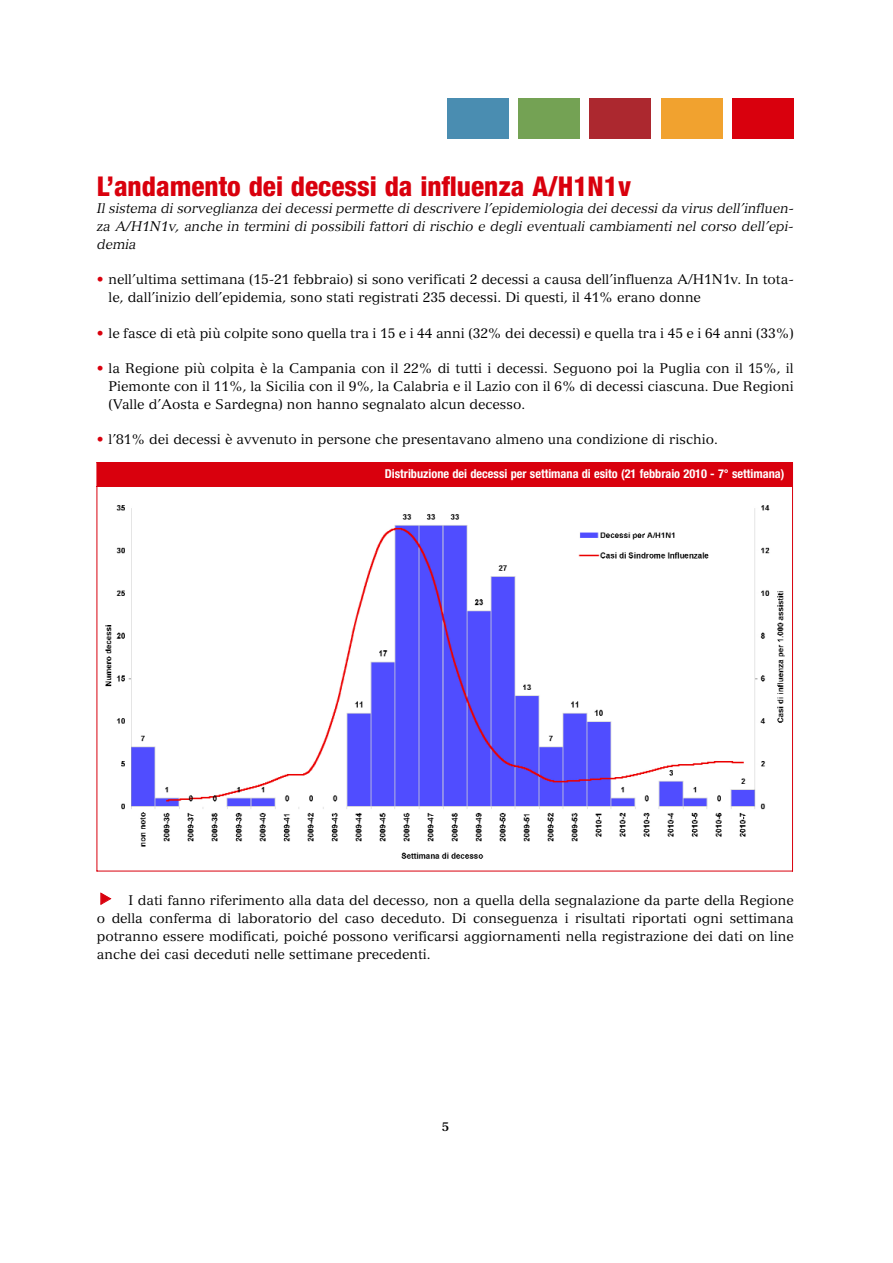
<style>
.page{position:relative;width:893px;height:1263px;background:#fff}
.page>*{position:absolute;margin:0;border:0;box-sizing:border-box;transform-origin:0 0}
.t1{font:800 condensed 27.3px "Helvetica Neue";color:#d9000d}
.t2{font:13.65px/17.7px "Versailles";color:#000;text-align:justify}
.t3{font:italic 13.65px/17.7px "Versailles";color:#000;text-align:justify}
.t4{font:700 condensed 12.3px "Helvetica Neue";color:#fff}
.t5{font:700 12.3px "Versailles";color:#000}
.s1{font-weight:900;color:#d9000d}
</style>
<div class="page">
<div style="left:518px;top:98px;width:62px;height:40px;background:#74a254"></div>
<div style="left:446px;top:98px;width:62px;height:40px;background:#4a8db1"></div>
<div style="left:589px;top:98px;width:62px;height:40px;background:#ac282f"></div>
<div style="left:660px;top:98px;width:62px;height:40px;background:#f1a22f"></div>
<div style="left:732px;top:98px;width:62px;height:40px;background:#d9000d"></div>
<div style="left:97px;top:462px;width:695px;height:24px;background:#d9000d"></div>
<img style="left:105px;top:505px;width:680px;height:354px">
<hr style="left:97px;top:462px;width:1px;height:409px;background:#d9000d">
<hr style="left:792px;top:462px;width:1px;height:409px;background:#d9000d">
<hr style="left:97px;top:486px;width:695px;height:1px;background:#d9000d">
<hr style="left:97px;top:871px;width:695px;height:1px;background:#d9000d">
<h1 class="t1" style="left:97px;top:177px;width:536px">L’andamento dei decessi da influenza A/H1N1v</h1>
<p class="t3" style="left:97px;top:201px;width:698px">Il sistema di sorveglianza dei decessi permette di descrivere l’epidemiologia dei decessi da virus dell’influen&shy;za A/H1N1v, anche in termini di possibili fattori di rischio e degli eventuali cambiamenti nel corso dell’epi&shy;demia</p>
<p class="t2" style="left:109px;top:272px;width:686px;text-indent:-12px"><span class="s1">•</span> nell’ultima settimana (15-21 febbraio) si sono verificati 2 decessi a causa dell’influenza A/H1N1v. In tota&shy;le, dall’inizio dell’epidemia, sono stati registrati 235 decessi. Di questi, il 41% erano donne</p>
<p class="t2" style="left:97px;top:325px;width:698px"><span class="s1">•</span> le fasce di età più colpite sono quella tra i 15 e i 44 anni (32% dei decessi) e quella tra i 45 e i 64 anni (33%)</p>
<p class="t2" style="left:109px;top:361px;width:686px;text-indent:-12px"><span class="s1">•</span> la Regione più colpita è la Campania con il 22% di tutti i decessi. Seguono poi la Puglia con il 15%, il Piemonte con il 11%, la Sicilia con il 9%, la Calabria e il Lazio con il 6% di decessi ciascuna. Due Regioni (Valle d’Aosta e Sardegna) non hanno segnalato alcun decesso.</p>
<p class="t2" style="left:97px;top:432px;width:622px"><span class="s1">•</span> l’81% dei decessi è avvenuto in persone che presentavano almeno una condizione di rischio.</p>
<p class="t4" style="left:385px;top:469px;width:401px">Distribuzione dei decessi per settimana di esito (21 febbraio 2010 - 7° settimana)</p>
<p class="t2" style="left:97px;top:893px;width:698px;text-indent:32px">I dati fanno riferimento alla data del decesso, non a quella della segnalazione da parte della Regione o della conferma di laboratorio del caso deceduto. Di conseguenza i risultati riportati ogni settimana potranno essere modificati, poiché possono verificarsi aggiornamenti nella registrazione dei dati on line anche dei casi deceduti nelle settimane precedenti.</p>
<p class="t5" style="left:441px;top:1122px;width:9px">5</p>
</div>
